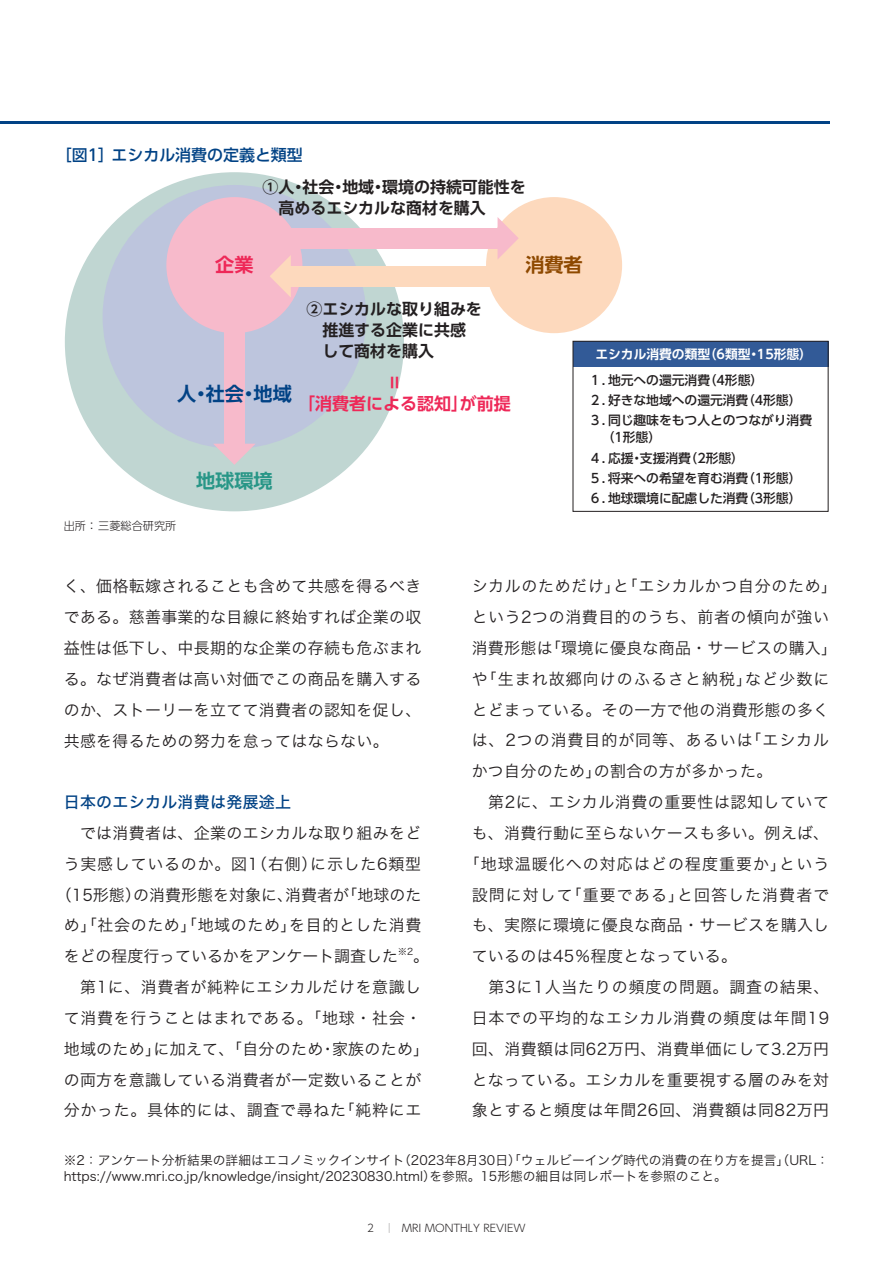
<style>
.page{position:relative;width:893px;height:1263px;background:#fff}
.page>*{position:absolute;margin:0;border:0;box-sizing:border-box;transform-origin:0 0}
.t1{font:700 20.4px "UD Shin Go Pro De";color:#ee2858;scale:.83 1}
.t2{font:700 19.2px "UD Shin Go Pro De";color:#014285}
.t3{font:700 19.2px "UD Shin Go Pro De";color:#289687}
.t4{font:700 19.2px "UD Shin Go Pro De";color:#8e4900}
.t5{font:700 19.2px "UD Shin Go Pro De";color:#ee2858}
.t6{font:700 16.95px "UD Shin Go Pro De";color:#ee2858}
.t7{font:15.9px/30.8px "Hira Kaku Std W3";letter-spacing:.025em;color:#231f20;text-align:justify}
.t8{font:15.9px "Hira Kaku Std W3";letter-spacing:.07em;color:#231f20}
.t9{font:700 15.9px/21.3px "UD Shin Go Pro De";color:#231f20}
.t10{font:15.9px "Hira Kaku Std W3";letter-spacing:.055em;color:#231f20}
.t11{font:15.9px "Hira Kaku Std W3";letter-spacing:.005em;color:#231f20}
.t12{font:15.9px "Hira Kaku Std W3";letter-spacing:.05em;color:#231f20}
.t13{font:15.9px "Hira Kaku Std W3";letter-spacing:.06em;color:#231f20}
.t14{font:15.9px "Hira Kaku Std W3";color:#231f20}
.t15{font:500 15.9px "UD Shin Go Pro";color:#014285}
.t16{font:15.9px "Hira Kaku Std W5";letter-spacing:.02em;color:#014285}
.t17{font:12.75px/16.5px "Hira Kaku Std W3";color:#231f20}
.t18{font:500 12.75px/20.2px "UD Shin Go Pro";color:#231f20}
.t19{font:700 12.75px "UD Shin Go Pro De";color:#fff}
.t20{font:300 11.1px "UD Shin Go Pro";color:#231f20}
.t21{font:300 10.5px "UD Shin Go Pro";color:#231f20}
.t22{font:9.3px "Hira Kaku Std W3";color:#231f20}
.s1{font-family:"Axis Std";font-weight:200}
</style>
<div class="page">
<hr style="left:0;top:121px;width:829px;height:2px;background:#014285">
<div style="left:65px;top:172px;width:339px;height:339px;background:#c0d6d2;border-radius:50%"></div>
<div style="left:103px;top:185px;width:263px;height:264px;background:#bdc5dd;border-radius:50%"></div>
<div style="left:166px;top:197px;width:136px;height:136px;background:#f7bacb;border-radius:50%"></div>
<div style="left:224px;top:323px;width:21px;height:128px;background:#f7bacb"></div>
<svg style="left:214px;top:444px;width:41px;height:21px"></svg>
<div style="left:284px;top:266px;width:235px;height:20px;background:#fdd9bd"></div>
<svg style="left:270px;top:255px;width:21px;height:42px"></svg>
<div style="left:573px;top:341px;width:255px;height:26px;background:#325a97"></div>
<div style="left:573px;top:341px;width:255px;height:171px;border:1px solid #231f20"></div>
<div style="left:486px;top:197px;width:136px;height:136px;background:#fdd9bd;border-radius:50%"></div>
<div style="left:270px;top:228px;width:235px;height:20px;background:#f7bacb"></div>
<svg style="left:498px;top:217px;width:21px;height:42px"></svg>
<p class="t15" style="left:56px;top:142px;width:249px">［図1］エシカル消費の定義と類型</p>
<p class="t9" style="left:263px;top:175px;width:265px">①人・社会・地域・環境の持続可能性を　高めるエシカルな商材を購入</p>
<p class="t5" style="left:215px;top:249px;width:40px">企業</p>
<p class="t4" style="left:525px;top:249px;width:59px">消費者</p>
<p class="t2" style="left:177px;top:378px;width:116px">人・社会・地域</p>
<p class="t9" style="left:306px;top:297px;width:177px">②エシカルな取り組みを　推進する企業に共感　して商材を購入</p>
<p class="t1" style="left:378px;top:391px;width:22px;rotate:-90deg">＝</p>
<p class="t6" style="left:298px;top:390px;width:214px">「消費者による認知」が前提</p>
<p class="t20" style="left:64px;top:517px;width:114px">出所： 三菱総合研究所</p>
<p class="t3" style="left:196px;top:465px;width:78px">地球環境</p>
<p class="t19" style="left:595px;top:344px;width:218px">エシカル消費の類型（6類型・15形態）</p>
<p class="t18" style="left:589px;top:370px;width:225px">１．地元への還元消費（4形態）<br>２．好きな地域への還元消費（4形態）<br>３．同じ趣味をもつ人とのつながり消費</p>
<p class="t18" style="left:589px;top:427px;width:214px;text-indent:6px">　（1形態）<br>４．応援・支援消費（2形態）<br>５．将来への希望を育む消費（1形態）<br>６．地球環境に配慮した消費（3形態）</p>
<p class="t7" style="left:64px;top:571px;width:359px">く、価格転嫁されることも含めて共感を得るべきである。慈善事業的な目線に終始すれば企業の収益性は低下し、中長期的な企業の存続も危ぶまれる。なぜ消費者は高い対価でこの商品を購入するのか、ストーリーを立てて消費者の認知を促し、共感を得るための努力を怠ってはならない。</p>
<p class="t16" style="left:64px;top:790px;width:229px">日本のエシカル消費は発展途上</p>
<p class="t7" style="left:64px;top:817px;width:359px">　では消費者は、企業のエシカルな取り組みをど</p>
<p class="t12" style="left:64px;top:852px;width:359px">う実感しているのか。図1（右側）に示した6類型</p>
<p class="t11" style="left:56px;top:883px;width:367px">（15形態）の消費形態を対象に、消費者が「地球のた</p>
<p class="t7" style="left:64px;top:910px;width:359px">め」「社会のため」「地域のため」を目的とした消費</p>
<p class="t14" style="left:64px;top:944px;width:336px">をどの程度行っているかをアンケート調査した</p>
<p class="t22" style="left:398px;top:944px;width:17px">※2</p>
<p class="t7" style="left:64px;top:941px;width:367px;text-align:left;text-indent:350px">。　第1に、消費者が純粋にエシカルだけを意識して消費を行うことはまれである。「地球・社会・地域のため」に加えて、「自分のため・家族のため」の両方を意識している消費者が一定数いることが分かった。具体的には、調査で尋ねた「純粋にエ</p>
<p class="t7" style="left:472px;top:571px;width:367px">シカルのためだけ」と「エシカルかつ自分のため」</p>
<p class="t7" style="left:472px;top:602px;width:359px">という2つの消費目的のうち、前者の傾向が強い</p>
<p class="t7" style="left:472px;top:632px;width:367px">消費形態は「環境に優良な商品・サービスの購入」</p>
<p class="t8" style="left:472px;top:667px;width:359px">や「生まれ故郷向けのふるさと納税」など少数に</p>
<p class="t7" style="left:472px;top:694px;width:359px">とどまっている。その一方で他の消費形態の多く</p>
<p class="t13" style="left:472px;top:728px;width:359px">は、2つの消費目的が同等、あるいは「エシカル</p>
<p class="t7" style="left:472px;top:756px;width:302px">かつ自分のため」の割合の方が多かった。</p>
<p class="t7" style="left:472px;top:786px;width:359px">　第2に、エシカル消費の重要性は認知していて</p>
<p class="t7" style="left:472px;top:817px;width:359px">も、消費行動に至らないケースも多い。例えば、</p>
<p class="t8" style="left:464px;top:852px;width:367px">「地球温暖化への対応はどの程度重要か」という</p>
<p class="t8" style="left:472px;top:883px;width:359px">設問に対して「重要である」と回答した消費者で</p>
<p class="t7" style="left:472px;top:910px;width:359px">も、実際に環境に優良な商品・サービスを購入し</p>
<p class="t7" style="left:472px;top:941px;width:267px">ているのは45％程度となっている。</p>
<p class="t10" style="left:472px;top:975px;width:359px">　第3に1人当たりの頻度の問題。調査の結果、</p>
<p class="t10" style="left:472px;top:1006px;width:359px">日本での平均的なエシカル消費の頻度は年間19</p>
<p class="t7" style="left:472px;top:1033px;width:359px">回、消費額は同62万円、消費単価にして3.2万円</p>
<p class="t7" style="left:472px;top:1064px;width:359px">となっている。エシカルを重要視する層のみを対</p>
<p class="t7" style="left:472px;top:1095px;width:359px">象とすると頻度は年間26回、消費額は同82万円</p>
<p class="t17" style="left:64px;top:1151px;width:767px">※2：アンケート分析結果の詳細はエコノミックインサイト（2023年8月30日）「ウェルビーイング時代の消費の在り方を提言」（URL：https://www.mri.co.jp/knowledge/insight/20230830.html）を参照。15形態の細目は同レポートを参照のこと。</p>
<p class="t21" style="left:367px;top:1219px;width:160px">2 <span class="s1">｜</span> MRI MONTHLY REVIEW</p>
</div>
